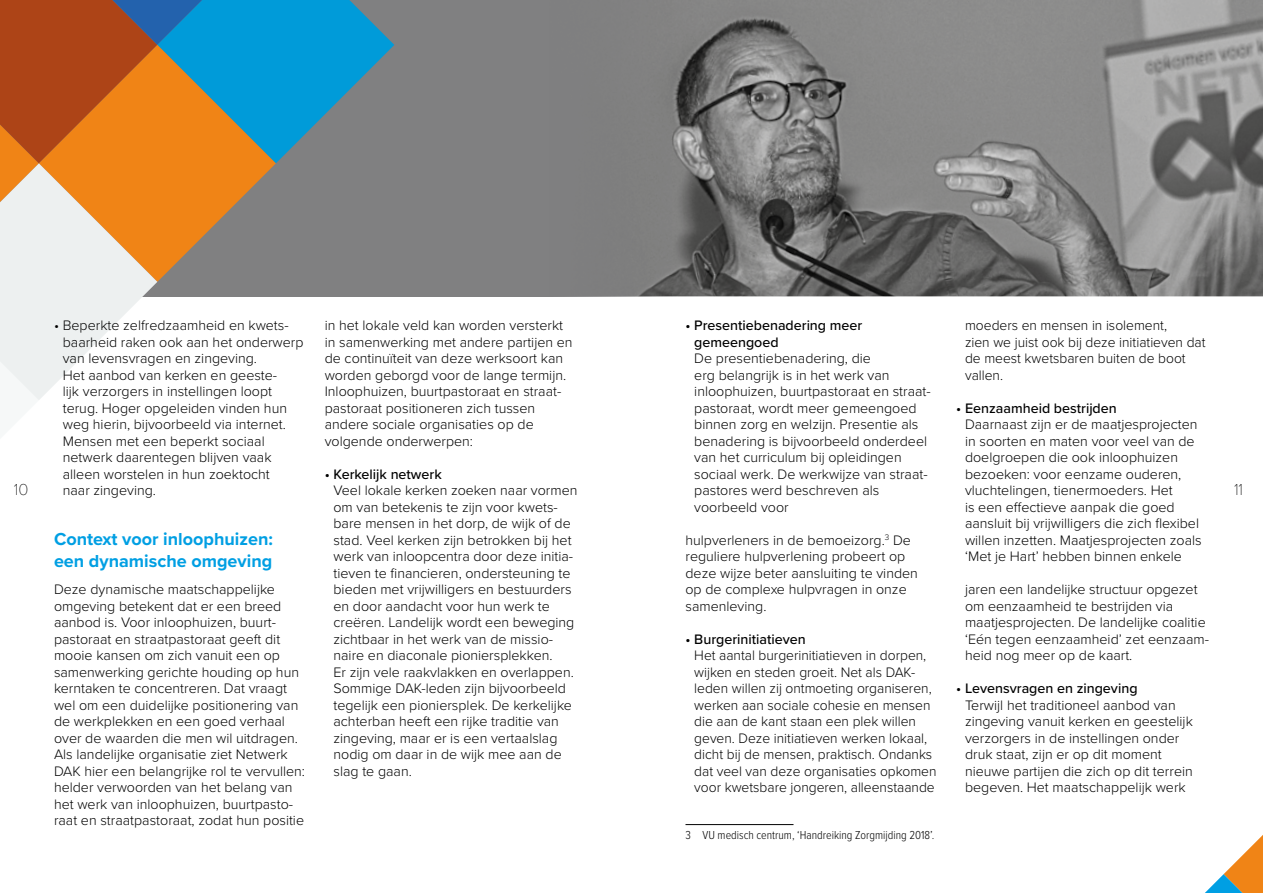
<style>
.page{position:relative;width:1263px;height:893px;background:#fff}
.page>*{position:absolute;margin:0;border:0;box-sizing:border-box;transform-origin:0 0}
.t1{font:700 18px/22.5px "Proxima Nova";color:#009fe3}
.t2{font:100 16.5px "Proxima Nova T";color:#000}
.t3{font:300 14.25px/16.5px "Proxima Nova";color:#000}
.t4{font:500 14.25px/16.5px "Proxima Nova";color:#000}
.t5{font:300 12px "Proxima Nova Cond";color:#000}
</style>
<div class="page">
<img style="left:909px;top:0;width:354px;height:296px">
<svg style="left:394px;top:0;width:515px;height:296px;background:#797979"></svg>
<svg style="left:1205px;top:835px;width:58px;height:58px"></svg>
<svg style="left:0;top:0;width:394px;height:400px"></svg>
<hr style="left:685px;top:824px;width:108px;height:1px;background:#000">
<p class="t3" style="left:63px;top:316px;width:242px;text-indent:-9px">• Beperkte zelfredzaamheid en kwets&shy;baarheid raken ook aan het onderwerp van levensvragen en zingeving.<br>Het aanbod van kerken en geeste-<br>lijk verzorgers in instellingen loopt terug. Hoger opgeleiden vinden hun weg hierin, bijvoorbeeld via internet.<br>Mensen met een beperkt sociaal netwerk daarentegen blijven vaak alleen worstelen in hun zoektocht<br>naar zingeving.</p>
<p class="t1" style="left:54px;top:527px;width:220px">Context voor inloophuizen: een dynamische omgeving</p>
<p class="t3" style="left:54px;top:580px;width:252px">Deze dynamische maatschappelijke omgeving betekent dat er een breed aanbod is. Voor inloophuizen, buurt&shy;pastoraat en straatpastoraat geeft dit mooie kansen om zich vanuit een op samenwerking gerichte houding op hun kerntaken te concentreren. Dat vraagt wel om een duidelijke positionering van de werkplekken en een goed verhaal over de waarden die men wil uitdragen.<br>Als landelijke organisatie ziet Netwerk DAK hier een belangrijke rol te vervullen: helder verwoorden van het belang van het werk van inloophuizen, buurtpasto&shy;raat en straatpastoraat, zodat hun positie</p>
<p class="t4" style="left:694px;top:317px;width:170px;text-indent:-9px">• Presentiebenadering meer gemeengoed</p>
<p class="t3" style="left:694px;top:349px;width:238px">De presentiebenadering, die<br>erg belangrijk is in het werk van inloophuizen, buurtpastoraat en straat&shy;pastoraat, wordt meer gemeengoed binnen zorg en welzijn. Presentie als benadering is bijvoorbeeld onderdeel van het curriculum bij opleidingen sociaal werk. De werkwijze van straat&shy;pastores werd beschreven als voorbeeld voor</p>
<p class="t3" style="left:685px;top:531px;width:234px">hulpverleners in de bemoeizorg.<sup>3</sup> De reguliere hulpverlening probeert op deze wijze beter aansluiting te vinden op de complexe hulpvragen in onze samenleving.</p>
<p class="t4" style="left:685px;top:630px;width:122px">• Burgerinitiatieven</p>
<p class="t3" style="left:694px;top:646px;width:244px">Het aantal burgerinitiatieven in dorpen, wijken en steden groeit. Net als DAK&shy;leden willen zij ontmoeting organiseren, werken aan sociale cohesie en mensen die aan de kant staan een plek willen geven. Deze initiatieven werken lokaal, dicht bij de mensen, praktisch. Ondanks dat veel van deze organisaties opkomen voor kwetsbare jongeren, alleenstaande</p>
<p class="t5" style="left:685px;top:826px;width:250px">3 VU medisch centrum, ‘Handreiking Zorgmijding 2018’.</p>
<p class="t3" style="left:965px;top:316px;width:242px">moeders en mensen in isolement,<br>zien we juist ook bij deze initiatieven dat de meest kwetsbaren buiten de boot vallen.</p>
<p class="t4" style="left:956px;top:399px;width:162px">• Eenzaamheid bestrijden</p>
<p class="t3" style="left:965px;top:415px;width:238px">Daarnaast zijn er de maatjesprojecten in soorten en maten voor veel van de doelgroepen die ook inloophuizen bezoeken: voor eenzame ouderen, vluchtelingen, tienermoeders. Het<br>is een effectieve aanpak die goed aansluit bij vrijwilligers die zich flexibel willen inzetten. Maatjesprojecten zoals ‘Met je Hart’ hebben binnen enkele</p>
<p class="t3" style="left:965px;top:580px;width:245px">jaren een landelijke structuur opgezet om eenzaamheid te bestrijden via maatjesprojecten. De landelijke coalitie ‘Eén tegen eenzaamheid’ zet eenzaam&shy;heid nog meer op de kaart.</p>
<p class="t4" style="left:956px;top:680px;width:183px">• Levensvragen en zingeving</p>
<p class="t3" style="left:965px;top:696px;width:229px">Terwijl het traditioneel aanbod van zingeving vanuit kerken en geestelijk verzorgers in de instellingen onder druk staat, zijn er op dit moment nieuwe partijen die zich op dit terrein begeven. Het maatschappelijk werk</p>
<p class="t3" style="left:325px;top:316px;width:249px">in het lokale veld kan worden versterkt in samenwerking met andere partijen en de continuïteit van deze werksoort kan worden geborgd voor de lange termijn.<br>Inloophuizen, buurtpastoraat en straat&shy;pastoraat positioneren zich tussen andere sociale organisaties op de volgende onderwerpen:</p>
<p class="t4" style="left:325px;top:465px;width:119px">• Kerkelijk netwerk</p>
<p class="t3" style="left:333px;top:481px;width:245px">Veel lokale kerken zoeken naar vormen om van betekenis te zijn voor kwets&shy;bare mensen in het dorp, de wijk of de stad. Veel kerken zijn betrokken bij het werk van inloopcentra door deze initia&shy;tieven te financieren, ondersteuning te bieden met vrijwilligers en bestuurders en door aandacht voor hun werk te creëren. Landelijk wordt een beweging zichtbaar in het werk van de missio&shy;naire en diaconale pioniersplekken.<br>Er zijn vele raakvlakken en overlappen.<br>Sommige DAK-leden zijn bijvoorbeeld tegelijk een pioniersplek. De kerkelijke achterban heeft een rijke traditie van zingeving, maar er is een vertaalslag nodig om daar in de wijk mee aan de slag te gaan.</p>
<p class="t2" style="left:14px;top:477px;width:16px">10</p>
<p class="t2" style="left:1234px;top:477px;width:11px">11</p>
</div>
